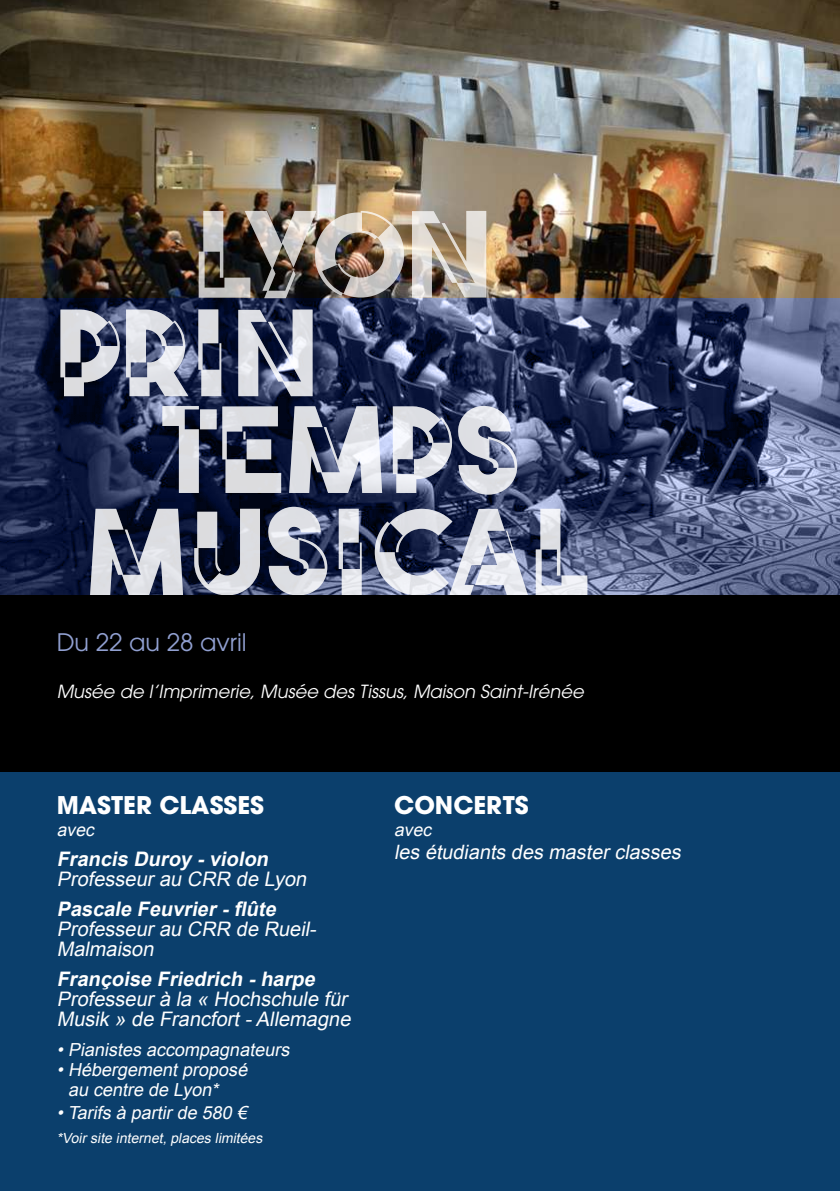
<style>
.page{position:relative;width:840px;height:1191px;background:#fff}
.page>*{position:absolute;margin:0;border:0;box-sizing:border-box;transform-origin:0 0}
.t1{font:700 24.2px "Avant Garde";color:#fff}
.t2{font:24px "Avant Garde";color:#91a0d1}
.t3{font:italic 20px/20px "Arial";color:#fff}
.t4{font:italic 700 20px "Arial";color:#fff}
.t5{font:italic 19.8px "Arial";color:#fff}
.t6{font:italic 18px/20px "Arial";color:#fff}
.t7{font:italic 18px "Avant Garde";color:#fff}
.t8{font:italic 17.6px "Arial";color:#fff}
.t9{font:italic 14px "Arial";color:#fff}
</style>
<div class="page">
<div style="left:0;top:599px;width:839px;height:592px;background:#0b3f6c"></div>
<img style="left:0;top:0;width:839px;height:595px">
<img style="left:412px;top:211px;width:74px;height:86px">
<img style="left:198px;top:211px;width:206px;height:87px">
<svg style="left:60px;top:309px;width:527px;height:286px;background:#636b83"></svg>
<div style="left:0;top:595px;width:839px;height:177px;background:#000"></div>
<p class="t2" style="left:57px;top:628px;width:191px">Du 22 au 28 avril</p>
<p class="t7" style="left:57px;top:681px;width:532px">Musée de l’Imprimerie, Musée des Tissus, Maison Saint-Irénée</p>
<p class="t1" style="left:57px;top:790px;width:209px">MASTER CLASSES</p>
<p class="t8" style="left:57px;top:818px;width:43px">avec</p>
<p class="t4" style="left:57px;top:845px;width:218px">Francis Duroy -violon</p>
<p class="t3" style="left:57px;top:868px;width:256px">Professeurau CRR de Lyon</p>
<p class="t4" style="left:57px;top:895px;width:225px">Pascale Feuvrier-flûte</p>
<p class="t3" style="left:57px;top:918px;width:265px">Professeurau CRR de Rueil-<br>Malmaison</p>
<p class="t4" style="left:57px;top:965px;width:264px">Françoise Friedrich -harpe</p>
<p class="t3" style="left:57px;top:988px;width:300px">Professeurà la « Hochschule für<br>Musik » de Francfort-Allemagne</p>
<p class="t6" style="left:57px;top:1039px;width:238px">•Pianistes accompagnateurs</p>
<p class="t6" style="left:68px;top:1059px;width:185px;text-indent:-11px">•Hébergementproposé au centre de Lyon*</p>
<p class="t6" style="left:57px;top:1103px;width:196px">•Tarifs à partirde 580 €</p>
<p class="t9" style="left:57px;top:1129px;width:210px">*Voirsite internet,places limitées</p>
<p class="t1" style="left:394px;top:790px;width:136px">CONCERTS</p>
<p class="t8" style="left:394px;top:818px;width:43px">avec</p>
<p class="t5" style="left:394px;top:839px;width:292px">les étudiants des masterclasses</p>
</div>
